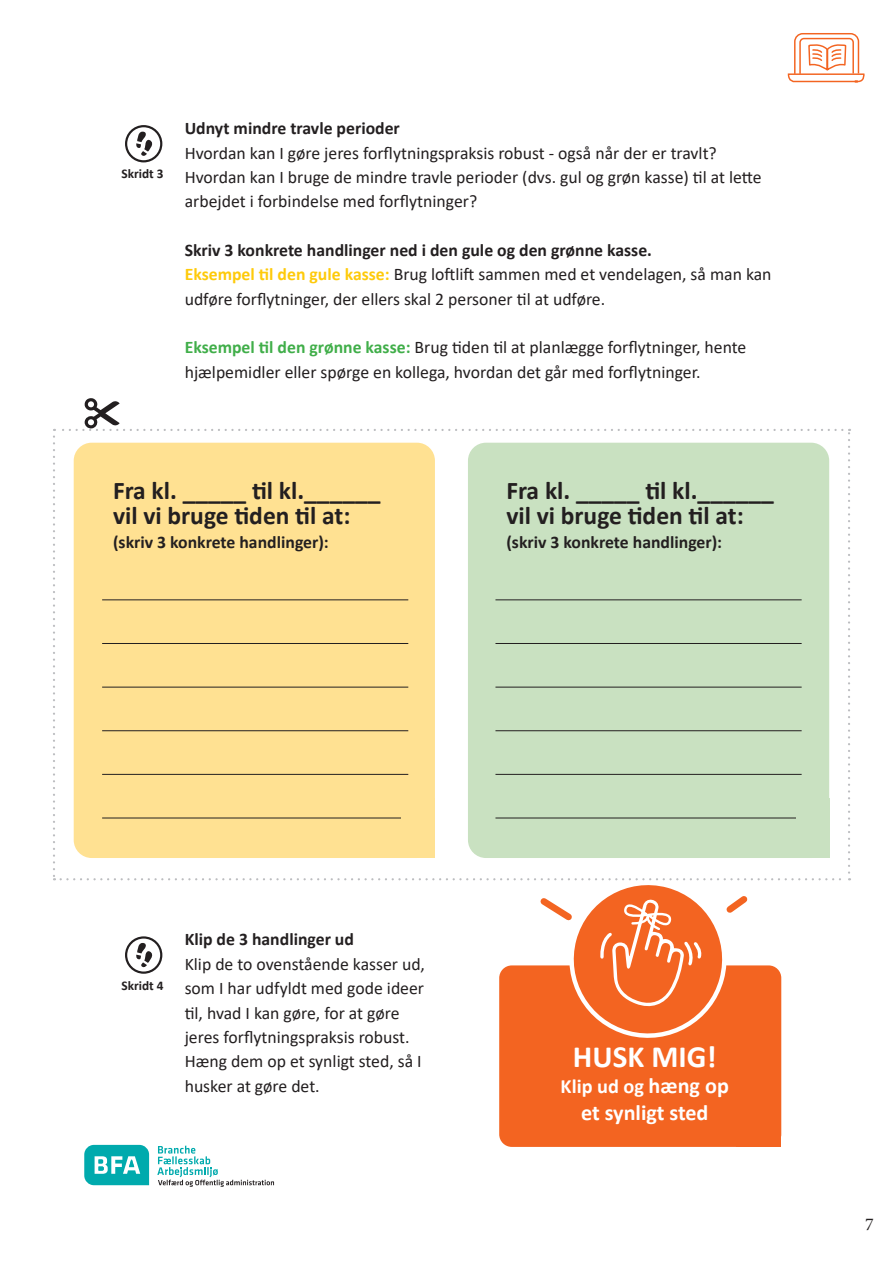
<style>
.page{position:relative;width:893px;height:1263px;background:#fff}
.page>*{position:absolute;margin:0;border:0;box-sizing:border-box;transform-origin:0 0}
.t1{font:700 31.05px "Calibri";color:#fff}
.t2{font:700 25.5px/24.3px "Calibri";color:#231f20}
.t3{font:700 22.2px "Calibri";letter-spacing:-.005em;color:#fff}
.t4{font:700 20.25px "Calibri";color:#fff}
.t5{font:18px "Minion Pro";color:#231f20}
.t6{font:17.7px/24.3px "Calibri";color:#231f20}
.t7{font:700 17.7px "Calibri";color:#231f20}
.t8{font:700 13.35px "Calibri";color:#231f20}
.s1{font-weight:700;color:#feca0a}
.s2{font-weight:700;color:#40ae49}
.s3{font-size:22.2px}
</style>
<div class="page">
<div style="left:125px;top:125px;width:37px;height:37px;border:2px solid #231f20;border-radius:50%"></div>
<svg style="left:135px;top:129px;width:21px;height:28px"></svg>
<div style="left:499px;top:965px;width:282px;height:182px;background:#f36421;border-radius:13px"></div>
<div style="left:737px;top:1120px;width:44px;height:27px;background:#f36421"></div>
<svg style="left:53px;top:398px;width:797px;height:646px"></svg>
<svg style="left:787px;top:33px;width:78px;height:50px"></svg>
<svg style="left:84px;top:1145px;width:65px;height:40px;background:#31babc"></svg>
<svg style="left:157px;top:1145px;width:117px;height:42px"></svg>
<p class="t8" style="left:121px;top:164px;width:44px">Skridt 3</p>
<p class="t7" style="left:185px;top:116px;width:217px">Udnyt mindre travle perioder</p>
<p class="t6" style="left:185px;top:140px;width:534px">Hvordan kan I gøre jeres forflytningspraksis robust - også når der er travlt?</p>
<p class="t6" style="left:185px;top:164px;width:578px">Hvordan kan I bruge de mindre travle perioder (dvs. gul og grøn kasse) til at lette arbejdet i forbindelse med forflytninger?</p>
<p class="t7" style="left:185px;top:238px;width:469px">Skriv 3 konkrete handlinger ned i den gule og den grønne kasse.</p>
<p class="t6" style="left:185px;top:262px;width:588px"><span class="s1">Eksempel til den gule kasse:</span> Brug loftlift sammen med et vendelagen, så man kan udføre forflytninger, der ellers skal 2 personer til at udføre.</p>
<p class="t6" style="left:185px;top:335px;width:563px"><span class="s2">Eksempel til den grønne kasse:</span> Brug tiden til at planlægge forflytninger, hente hjælpemidler eller spørge en kollega, hvordan det går med forflytninger.</p>
<p class="t2" style="left:113px;top:478px;width:269px">Fra kl. _____ til kl.______ vil vi bruge tiden til at:</p>
<p class="t7" style="left:113px;top:530px;width:217px">(skriv 3 konkrete handlinger):</p>
<p class="t2" style="left:506px;top:478px;width:269px">Fra kl. _____ til kl.______ vil vi bruge tiden til at:</p>
<p class="t7" style="left:506px;top:530px;width:217px">(skriv 3 konkrete handlinger):</p>
<p class="t8" style="left:121px;top:976px;width:44px">Skridt 4</p>
<p class="t7" style="left:185px;top:927px;width:171px">Klip de 3 handlinger ud</p>
<p class="t6" style="left:185px;top:951px;width:242px">Klip de to ovenstående kasser ud, som I har udfyldt med gode ideer til, hvad I kan gøre, for at gøre jeres forflytningspraksis robust.<br>Hæng dem op et synligt sted, så I husker at gøre det.</p>
<p class="t1" style="left:573px;top:1034px;width:145px">HUSK MIG!</p>
<p class="t4" style="left:561px;top:1072px;width:170px">Klip ud og <span class="s3">hæng op</span></p>
<p class="t3" style="left:581px;top:1097px;width:129px">et synligt sted</p>
<p class="t5" style="left:865px;top:1212px;width:10px">7</p>
</div>
